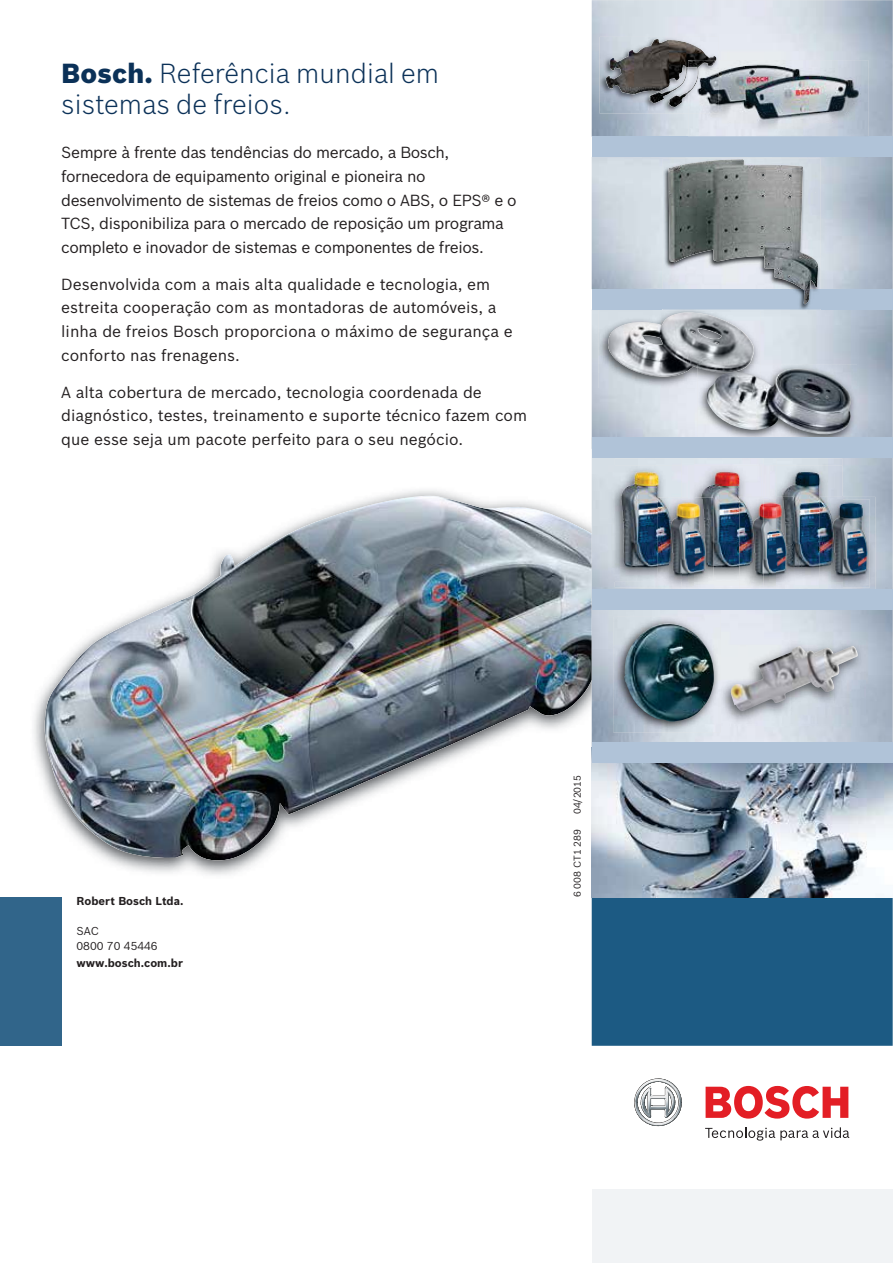
<style>
.page{position:relative;width:893px;height:1263px;background:#fff}
.page>*{position:absolute;margin:0;border:0;box-sizing:border-box;transform-origin:0 0}
.t1{font:300 27px/30.6px "Bosch Sans";letter-spacing:.005em;color:#0b3158}
.t2{font:15.75px/23.7px "Bosch Sans";color:#231f20}
.t3{font:15.75px/23.7px "Bosch Sans";letter-spacing:-.025em;color:#231f20}
.t4{font:700 11.25px "Bosch Sans";color:#231f20}
.t5{font:11.25px/15px "Bosch Sans";color:#231f20}
.t6{font:9.75px "Bosch Sans";color:#231f20}
.s1{font-weight:900}
</style>
<div class="page">
<div style="left:592px;top:1046px;width:301px;height:217px;background:#f1f3f5"></div>
<img style="left:33px;top:486px;width:559px;height:393px">
<img style="left:43px;top:496px;width:549px;height:364px">
<div style="left:592px;top:1046px;width:301px;height:143px;background:#fff"></div>
<div style="left:592px;top:897px;width:301px;height:149px;background:#1c5a83"></div>
<svg style="left:634px;top:1078px;width:48px;height:48px"></svg>
<svg style="left:705px;top:1086px;width:143px;height:33px"></svg>
<svg style="left:705px;top:1127px;width:144px;height:14px"></svg>
<div style="left:0;top:897px;width:61px;height:149px;background:#31658a"></div>
<img style="left:592px;top:763px;width:301px;height:134px">
<svg style="left:592px;top:610px;width:301px;height:132px"></svg>
<svg style="left:592px;top:458px;width:301px;height:132px"></svg>
<svg style="left:592px;top:310px;width:301px;height:127px"></svg>
<svg style="left:592px;top:157px;width:301px;height:132px"></svg>
<img style="left:592px;top:0;width:301px;height:137px">
<img style="left:720px;top:640px;width:145px;height:85px">
<img style="left:729px;top:646px;width:130px;height:66px">
<img style="left:598px;top:310px;width:162px;height:78px">
<img style="left:608px;top:312px;width:147px;height:65px">
<img style="left:698px;top:364px;width:159px;height:73px">
<img style="left:698px;top:364px;width:62px;height:24px">
<img style="left:698px;top:364px;width:51px;height:9px">
<img style="left:707px;top:369px;width:144px;height:66px">
<img style="left:608px;top:466px;width:7px;height:115px">
<img style="left:615px;top:458px;width:67px;height:130px">
<img style="left:689px;top:466px;width:5px;height:31px">
<img style="left:694px;top:458px;width:69px;height:130px">
<img style="left:694px;top:466px;width:68px;height:115px">
<img style="left:770px;top:466px;width:73px;height:31px">
<img style="left:777px;top:458px;width:65px;height:130px">
<img style="left:777px;top:466px;width:65px;height:115px">
<img style="left:658px;top:497px;width:55px;height:93px">
<img style="left:658px;top:497px;width:24px;height:91px">
<img style="left:658px;top:497px;width:23px;height:84px">
<svg style="left:708px;top:581px;width:5px;height:7px"></svg>
<img style="left:694px;top:497px;width:19px;height:84px">
<img style="left:682px;top:499px;width:12px;height:89px">
<img style="left:669px;top:499px;width:13px;height:89px">
<img style="left:669px;top:499px;width:12px;height:82px">
<img style="left:689px;top:499px;width:5px;height:82px">
<img style="left:694px;top:499px;width:14px;height:89px">
<img style="left:820px;top:497px;width:55px;height:93px">
<img style="left:820px;top:497px;width:22px;height:84px">
<img style="left:842px;top:499px;width:28px;height:89px">
<img style="left:831px;top:499px;width:12px;height:82px">
<svg style="left:820px;top:581px;width:22px;height:7px"></svg>
<img style="left:739px;top:497px;width:56px;height:93px">
<img style="left:739px;top:497px;width:24px;height:91px">
<img style="left:739px;top:497px;width:23px;height:84px">
<svg style="left:770px;top:497px;width:7px;height:2px"></svg>
<img style="left:777px;top:497px;width:18px;height:84px">
<img style="left:763px;top:499px;width:14px;height:89px">
<img style="left:750px;top:499px;width:13px;height:89px">
<img style="left:750px;top:499px;width:12px;height:82px">
<img style="left:770px;top:499px;width:19px;height:82px">
<svg style="left:777px;top:581px;width:18px;height:7px"></svg>
<div style="left:592px;top:289px;width:301px;height:21px;background:#b0c3d8"></div>
<div style="left:592px;top:590px;width:301px;height:20px;background:#b0c3d8"></div>
<div style="left:592px;top:137px;width:301px;height:20px;background:#b0c3d8"></div>
<div style="left:592px;top:437px;width:301px;height:21px;background:#b0c3d8"></div>
<div style="left:592px;top:742px;width:301px;height:21px;background:#b0c3d8"></div>
<img style="left:688px;top:60px;width:180px;height:77px">
<img style="left:599px;top:37px;width:120px;height:76px">
<img style="left:688px;top:60px;width:31px;height:53px">
<img style="left:606px;top:57px;width:82px;height:50px">
<img style="left:688px;top:60px;width:12px;height:33px">
<img style="left:663px;top:158px;width:157px;height:153px">
<img style="left:668px;top:159px;width:150px;height:130px">
<img style="left:802px;top:289px;width:8px;height:15px">
<img style="left:613px;top:617px;width:107px;height:115px">
<img style="left:718px;top:640px;width:2px;height:85px">
<img style="left:623px;top:624px;width:91px;height:98px">
<h1 class="t1" style="left:61px;top:60px;width:379px"><span class="s1">Bosch.</span> Referência mundial em sistemas de freios.</h1>
<p class="t3" style="left:61px;top:142px;width:457px">Sempre à frente das tendências do mercado, a Bosch, fornecedora de equipamento original e pioneira no desenvolvimento de sistemas de freios como o ABS, o EPS® e o TCS, disponibiliza para o mercado de reposição um programa completo e inovador de sistemas e componentes de freios.</p>
<p class="t2" style="left:61px;top:274px;width:453px">Desenvolvida com a mais alta qualidade e tecnologia, em estreita cooperação com as montadoras de automóveis, a linha de freios Bosch proporciona o máximo de segurança e conforto nas frenagens.</p>
<p class="t2" style="left:61px;top:382px;width:467px">A alta cobertura de mercado, tecnologia coordenada de diagnóstico, testes, treinamento e suporte técnico fazem com que esse seja um pacote perfeito para o seu negócio.</p>
<p class="t4" style="left:77px;top:897px;width:108px">Robert Bosch Ltda.</p>
<p class="t5" style="left:77px;top:925px;width:83px">SAC<br>0800 70 45446</p>
<p class="t4" style="left:77px;top:959px;width:108px">www.bosch.com.br</p>
<p class="t6" style="left:574px;top:814px;width:41px;rotate:-90deg">04/2015</p>
<p class="t6" style="left:574px;top:897px;width:70px;rotate:-90deg">6 008 CT1 289</p>
</div>
